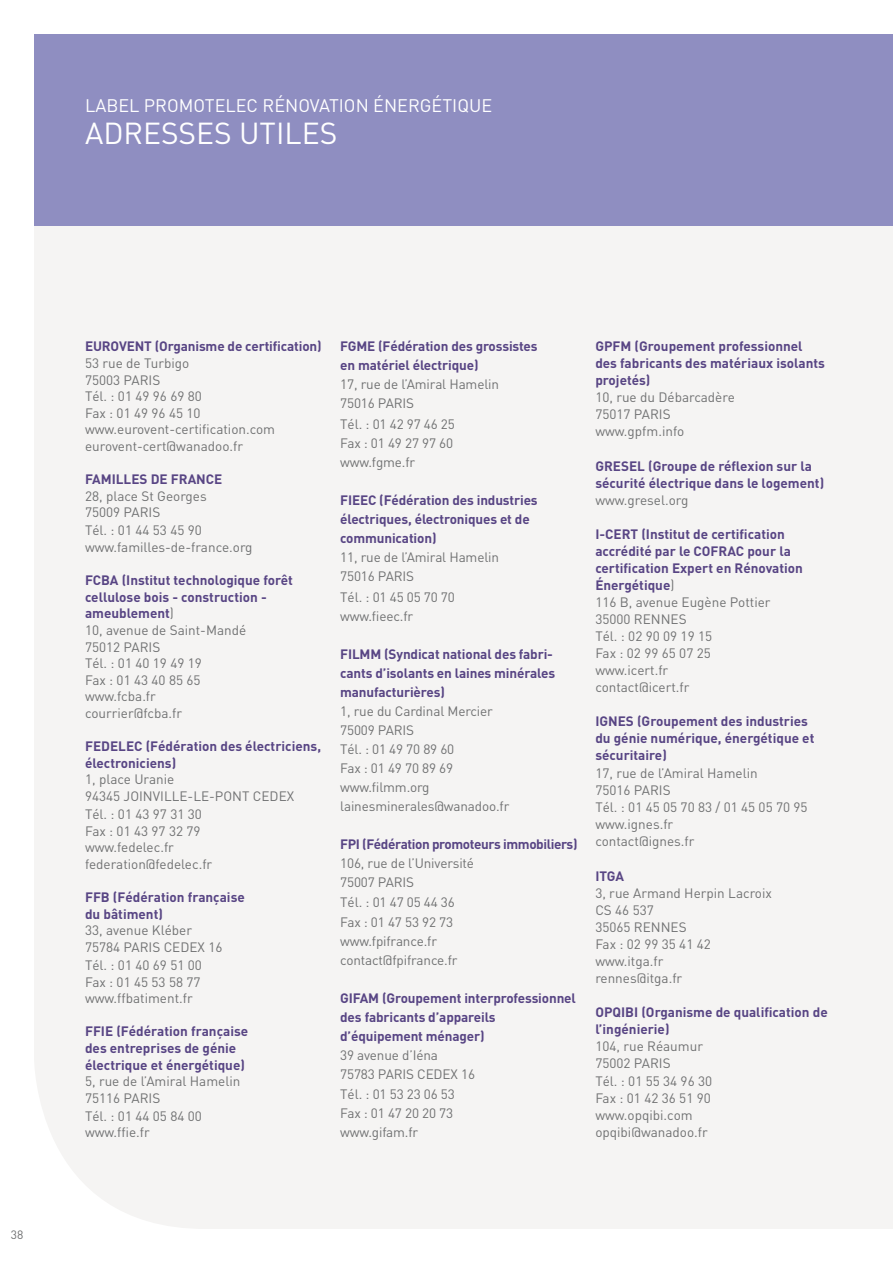
<style>
.page{position:relative;width:893px;height:1263px;background:#fff}
.page>*{position:absolute;margin:0;border:0;box-sizing:border-box;transform-origin:0 0}
.t1{font:30px "DIN";color:#fff}
.t2{font:18px "DIN";color:#fff}
.t3{font:13.5px/16.6px "DIN";color:#707172}
.t4{font:700 13.5px/19px "DIN";color:#584584}
.t5{font:700 13.5px "DIN";letter-spacing:-.03em;color:#584584}
.t6{font:12px "DIN";color:#707172}
.s1{font-weight:700;color:#584584}
</style>
<div class="page">
<div style="left:34px;top:225px;width:859px;height:1004px;background:#f5f4f3"></div>
<div style="left:34px;top:34px;width:859px;height:191px;background:#8f8ec1"></div>
<h2 class="t2" style="left:85px;top:95px;width:12px">label</h2>
<h2 class="t2" style="left:144px;top:95px;width:13px">promotelec</h2>
<h2 class="t2" style="left:263px;top:95px;width:12px">rénovation</h2>
<h2 class="t2" style="left:373px;top:95px;width:12px">énergétique</h2>
<h1 class="t1" style="left:85px;top:114px;width:254px">ADRESSES UTILES</h1>
<p class="t6" style="left:11px;top:1227px;width:14px">38</p>
<p class="t4" style="left:85px;top:336px;width:10px">EURO</p>
<p class="t4" style="left:119px;top:336px;width:17px">VENT</p>
<p class="t4" style="left:155px;top:336px;width:168px">(Organisme de certification)</p>
<p class="t3" style="left:85px;top:355px;width:192px">53 rue de Turbigo<br>75003 PARIS<br>Tél. : 01 49 96 69 80<br>Fax : 01 49 96 45 10 www.eurovent-certification.com eurovent-cert@wanadoo.fr</p>
<p class="t4" style="left:85px;top:469px;width:104px">FAMI LLES DE FRANCE</p>
<p class="t3" style="left:85px;top:487px;width:123px">28, place St Georges<br>75009 PARIS</p>
<p class="t3" style="left:85px;top:522px;width:169px">Tél. : 01 44 53 45 90 www.familles-de-france.org</p>
<p class="t3" style="left:85px;top:572px;width:209px"><span class="s1">FCBA (I nstitut technologique forêt cellulose bois - construction - ameublement</span>)<br>10, avenue de Saint-Mandé<br>75012 PARIS<br>Tél. : 01 40 19 49 19<br>Fax : 01 43 40 85 65<br>www.fcba.fr<br>courrier@fcba.fr</p>
<p class="t4" style="left:85px;top:736px;width:17px">FEDE</p>
<p class="t4" style="left:85px;top:737px;width:238px;line-height:16.6px;text-indent:33px">LEC (Fédération des électriciens, électroniciens)</p>
<p class="t3" style="left:85px;top:771px;width:211px">1, place Uranie<br>94345 JOINVILLE-LE-PONT CEDEX</p>
<p class="t3" style="left:85px;top:806px;width:129px">Tél. : 01 43 97 31 30<br>Fax : 01 43 97 32 79 www.fedelec.fr federation@fedelec.fr</p>
<p class="t4" style="left:85px;top:888px;width:161px;line-height:16.6px">FFB (Fédération française du bâtiment)</p>
<p class="t3" style="left:85px;top:922px;width:139px">33, avenue Kléber<br>75784 PARIS CEDEX 16</p>
<p class="t3" style="left:85px;top:956px;width:118px;text-align:justify">Tél. : 01 40 69 51 00<br>Fax : 01 45 53 58 77 www.ffbatiment.fr</p>
<p class="t4" style="left:85px;top:1022px;width:165px;line-height:16.6px">FFIE (Fédération française des entreprises de génie électrique et énergétique)</p>
<p class="t3" style="left:85px;top:1073px;width:157px">5, rue de l’Amiral Hamelin<br>75116 PARIS</p>
<p class="t3" style="left:85px;top:1107px;width:118px">Tél. : 01 44 05 84 00 www.ffie.fr</p>
<p class="t4" style="left:340px;top:336px;width:199px">FGME (Fédération des grossistes en matériel électrique)</p>
<p class="t3" style="left:340px;top:375px;width:160px;line-height:19px">17, rue de l’Amiral Hamelin<br>75016 PARIS</p>
<p class="t3" style="left:340px;top:414px;width:116px;line-height:19px">Tél. : 01 42 97 46 25<br>Fax : 01 49 27 97 60 www.fgme.fr</p>
<p class="t4" style="left:340px;top:490px;width:16px">FIEEC</p>
<p class="t4" style="left:340px;top:490px;width:199px;text-indent:39px">(Fédération des industries électriques, électroniques et de communication)</p>
<p class="t3" style="left:340px;top:547px;width:160px;line-height:19px">11, rue de l’Amiral Hamelin<br>75016 PARIS</p>
<p class="t3" style="left:340px;top:587px;width:116px;line-height:19px">Tél. : 01 45 05 70 70 www.fieec.fr</p>
<p class="t4" style="left:340px;top:644px;width:217px">FI LMM (Syndicat national des fabri&shy;cants d’isolants en laines minérales manufacturières)</p>
<p class="t3" style="left:340px;top:701px;width:171px;line-height:19px">1, rue du Cardinal Mercier<br>75009 PARIS<br>Tél. : 01 49 70 89 60<br>Fax : 01 49 70 89 69 www.filmm.org lainesminerales@wanadoo.fr</p>
<p class="t5" style="left:340px;top:835px;width:239px">FPI (Fédération promoteurs immobiliers)</p>
<p class="t3" style="left:340px;top:853px;width:135px;line-height:19px">106, rue de l’Université<br>75007 PARIS</p>
<p class="t3" style="left:340px;top:893px;width:119px;line-height:19px">Tél. : 01 47 05 44 36<br>Fax : 01 47 53 92 73 www.fpifrance.fr contact@fpifrance.fr</p>
<p class="t4" style="left:340px;top:988px;width:237px">GI FAM (Groupement interprofessionnel des fabricants d’appareils d’équipement ménager)</p>
<p class="t3" style="left:340px;top:1045px;width:99px;line-height:19px">39 avenue d’Iéna<br>75783 Paris</p>
<p class="t3" style="left:417px;top:1065px;width:18px">Cedex</p>
<p class="t3" style="left:461px;top:1065px;width:15px">16</p>
<p class="t3" style="left:340px;top:1084px;width:116px;line-height:19px">Tél. : 01 53 23 06 53<br>Fax : 01 47 20 20 73 www.gifam.fr</p>
<p class="t4" style="left:595px;top:337px;width:231px;line-height:17.1px">GPFM (Groupement professionnel des fabricants des matériaux isolants projetés)</p>
<p class="t3" style="left:595px;top:389px;width:141px;line-height:17.1px">10, rue du Débarcadère<br>75017 PARIS www.gpfm.info</p>
<p class="t4" style="left:595px;top:456px;width:18px">GRESE</p>
<p class="t4" style="left:595px;top:456px;width:230px;line-height:17.1px;text-indent:42px">L (Groupe de réflexion sur la sécurité électrique dans le logement)</p>
<p class="t3" style="left:595px;top:491px;width:95px">www.gresel.org</p>
<p class="t4" style="left:595px;top:524px;width:19px">I-CERT</p>
<p class="t4" style="left:595px;top:525px;width:191px;line-height:17.1px;text-indent:46px">(I nstitut de certification accrédité par le CO FRAC</p>
<p class="t3" style="left:595px;top:542px;width:209px;line-height:17.1px;text-indent:152px"><span class="s1">pour la certification Expert en Rénovation<br>Énergétique</span>)<br>116 B, avenue Eugène Pottier<br>35000 RENNES<br>Tél. : 02 90 09 19 15<br>Fax : 02 99 65 07 25<br>www.icert.fr<br>contact@icert.fr</p>
<p class="t4" style="left:595px;top:711px;width:22px">IGNES</p>
<p class="t4" style="left:595px;top:712px;width:221px;line-height:17.1px;text-indent:42px">(Groupement des industries du génie numérique, énergétique et sécuritaire)</p>
<p class="t3" style="left:595px;top:764px;width:214px;line-height:17.2px">17, rue de l’Amiral Hamelin<br>75016 PARIS<br>Tél. : 01 45 05 70 83 / 01 45 05 70 95 www.ignes.fr<br>contact@ignes.fr</p>
<p class="t4" style="left:595px;top:866px;width:30px">ITGA</p>
<p class="t3" style="left:595px;top:884px;width:178px;line-height:17.1px">3, rue Armand Herpin Lacroix<br>CS 46 537<br>35065 RENNES<br>Fax : 02 99 35 41 42 www.itga.fr<br>rennes@itga.fr</p>
<p class="t4" style="left:595px;top:1002px;width:9px">OPQI</p>
<p class="t4" style="left:595px;top:1003px;width:234px;line-height:17.1px;text-indent:30px">BI (Organisme de qualification de l’ingénierie)</p>
<p class="t3" style="left:595px;top:1037px;width:118px;line-height:17.2px">104, rue Réaumur<br>75002 PARIs<br>Tél. : 01 55 34 96 30<br>Fax : 01 42 36 51 90 www.opqibi.com opqibi@wanadoo.fr</p>
</div>
